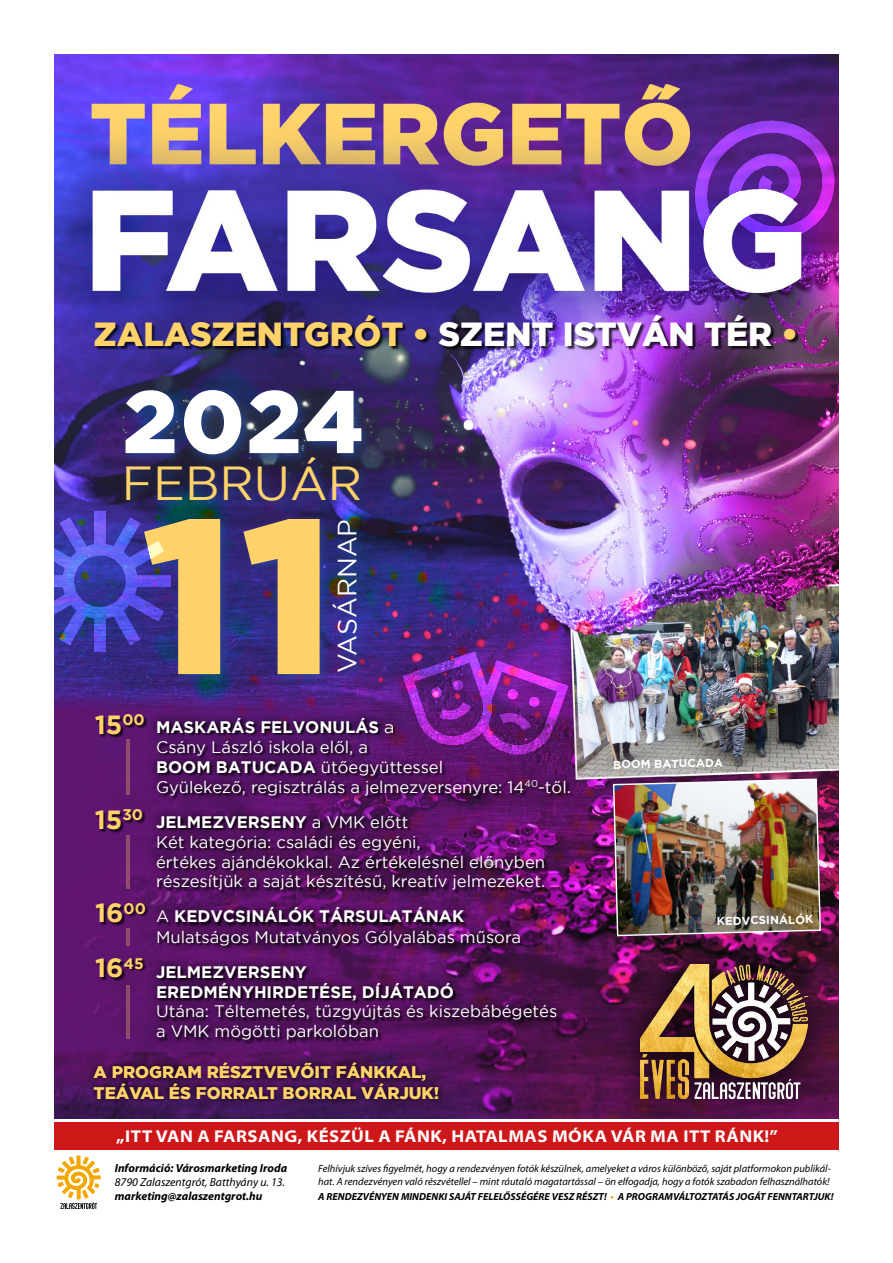
<style>
.page{position:relative;width:893px;height:1263px;background:#fff}
.page>*{position:absolute;margin:0;border:0;box-sizing:border-box;transform-origin:0 0}
.t1{font:900 220.05px "Gotham";color:#ffd369}
.t2{font:900 88.35px "Gotham";color:#fff}
.t3{font:47.55px "Gotham";color:#ffd369}
.t4{font:900 33.3px "Gotham";color:#ffd369}
.t5{font:26.4px "Gotham";color:#fff}
.t6{font:700 26.25px/55.1px "Gotham";color:#ffd369}
.t7{font:700 semi-expanded 17.25px "Myriad Pro";letter-spacing:.03em;color:#fff}
.t8{font:900 16.8px/20.2px "Gotham";color:#ffd369}
.t9{font:16.65px/20px "Gotham";color:#fff}
.t10{font:700 16.65px/20px "Gotham";color:#fff}
.t11{font:italic 700 11.7px "Myriad Pro";color:#000}
.t12{font:italic 11.7px "Myriad Pro";color:#000}
.t13{font:700 11.4px "Gotham";color:#fff}
.t14{font:italic 10.5px/12.6px "Myriad Pro";color:#000}
.t15{font:italic 700 10.35px "Myriad Pro";color:#000}
.s1{color:#fff}
.s2{font-weight:700}
.s3{color:#e8a531}
</style>
<div class="page">
<img style="left:54px;top:55px;width:785px;height:1063px">
<div style="left:54px;top:1122px;width:785px;height:27px;background:#cd1719"></div>
<svg style="left:57px;top:1156px;width:43px;height:53px"></svg>
<img style="left:54px;top:686px;width:576px;height:366px">
<div style="left:88px;top:1057px;width:357px;height:48px;background:#000;opacity:.03"></div>
<div style="left:96px;top:316px;width:704px;height:35px;background:#000;opacity:.75"></div>
<div style="left:96px;top:715px;width:52px;height:23px;background:#000;opacity:.75"></div>
<hr style="left:126px;top:739px;width:4px;height:56px;background:#8e4e6f">
<div style="left:96px;top:810px;width:50px;height:23px;background:#000;opacity:.75"></div>
<hr style="left:126px;top:835px;width:4px;height:53px;background:#8f4d6d">
<div style="left:96px;top:903px;width:53px;height:24px;background:#000;opacity:.75"></div>
<hr style="left:126px;top:928px;width:4px;height:18px;background:#8f4d6d">
<div style="left:96px;top:958px;width:51px;height:24px;background:#000;opacity:.75"></div>
<hr style="left:126px;top:986px;width:4px;height:53px;background:#8d4d6b">
<div style="left:147px;top:708px;width:431px;height:341px;background:#000;opacity:.88"></div>
<div style="left:120px;top:385px;width:255px;height:82px;background:#244a9a;opacity:.75"></div>
<div style="left:121px;top:452px;width:251px;height:62px;background:#244a9a;opacity:.75"></div>
<div style="left:138px;top:513px;width:195px;height:175px;background:#244a9a;opacity:.75"></div>
<div style="left:328px;top:514px;width:42px;height:170px;background:#244a9a;opacity:.75"></div>
<svg style="left:613px;top:938px;width:220px;height:181px;background:#521141"></svg>
<img style="left:640px;top:964px;width:168px;height:134px">
<img style="left:612px;top:778px;width:210px;height:159px">
<img style="left:640px;top:62px;width:199px;height:249px">
<img style="left:391px;top:608px;width:189px;height:188px">
<img style="left:54px;top:459px;width:168px;height:243px">
<h3 class="t4" style="left:94px;top:315px;width:706px">ZALASZENTGRÓT • <span class="s1">SZENT ISTVÁN TÉR</span> •</h3>
<h2 class="t2" style="left:123px;top:371px;width:243px">2024</h2>
<h3 class="t3" style="left:122px;top:456px;width:242px">FEBRUÁR</h3>
<h1 class="t1" style="left:142px;top:469px;width:194px">11</h1>
<h3 class="t5" style="left:332px;top:673px;width:155px;rotate:-90deg">VASÁRNAP</h3>
<h3 class="t6" style="left:95px;top:696px;width:51px">15<sup>00</sup></h3>
<h3 class="t6" style="left:95px;top:791px;width:50px">15<sup>30</sup></h3>
<h3 class="t6" style="left:95px;top:885px;width:52px">16<sup>00<br></sup>16<sup>45</sup></h3>
<p class="t9" style="left:156px;top:716px;width:416px"><span class="s2">MASKARÁS FELVONULÁS</span> a<br>Csány László iskola elől, a<br><span class="s2">BOOM BATUCADA</span> ütőegyüttessel<br>Gyülekező, regisztrálás a jelmezversenyre: 14<sup>40</sup>-től.</p>
<p class="t9" style="left:156px;top:811px;width:391px"><span class="s2">JELMEZVERSENY</span> a VMK előtt<br>Két kategória: családi és egyéni,<br>értékes ajándékokkal. Az értékelésnél előnyben részesítjük a saját készítésű, kreatív jelmezeket.</p>
<p class="t9" style="left:156px;top:906px;width:366px">A <span class="s2">KEDVCSINÁLÓK TÁRSULATÁNAK<br></span>Mulatságos Mutatványos Gólyalábas műsora</p>
<p class="t10" style="left:156px;top:961px;width:299px">JELMEZVERSENY<br>EREDMÉNYHIRDETÉSE, DÍJÁTADÓ</p>
<p class="t9" style="left:156px;top:1001px;width:403px">Utána: Téltemetés, tűzgyújtás és kiszebábégetés a VMK mögötti parkolóban</p>
<p class="t8" style="left:94px;top:1062px;width:347px">A PROGRAM RÉSZTVEVŐIT FÁNKKAL,<br>TEÁVAL ÉS FORRALT BORRAL VÁRJUK!</p>
<p class="t13" style="left:613px;top:758px;width:112px;rotate:-1deg">BOOM BATUCADA</p>
<p class="t13" style="left:717px;top:914px;width:98px;rotate:-1deg">KEDVCSINÁLÓK</p>
<p class="t7" style="left:116px;top:1126px;width:663px">„ITT VAN A FARSANG, KÉSZÜL A FÁNK, HATALMAS MÓKA VÁR MA ITT RÁNK!”</p>
<p class="t14" style="left:318px;top:1162px;width:514px">Felhívjuk szíves figyelmét, hogy a rendezvényen fotók készülnek, amelyeket a város különböző, saját platformokon publikál&shy;hat. A rendezvényen való részvétellel – mint ráutaló magatartással – ön elfogadja, hogy a fotók szabadon felhasználhatók!</p>
<p class="t15" style="left:318px;top:1190px;width:517px">A RENDEZVÉNYEN MINDENKI SAJÁT FELELŐSSÉGÉRE VESZ RÉSZT! <span class="s3">•</span> A PROGRAMVÁLTOZTATÁS JOGÁT FENNTARTJUK!</p>
<p class="t11" style="left:115px;top:1160px;width:174px">Információ: Városmarketing Iroda</p>
<p class="t12" style="left:115px;top:1176px;width:172px">8790 Zalaszentgrót, Batthyány u. 13.</p>
<p class="t11" style="left:115px;top:1188px;width:149px">marketing@zalaszentgrot.hu</p>
</div>
